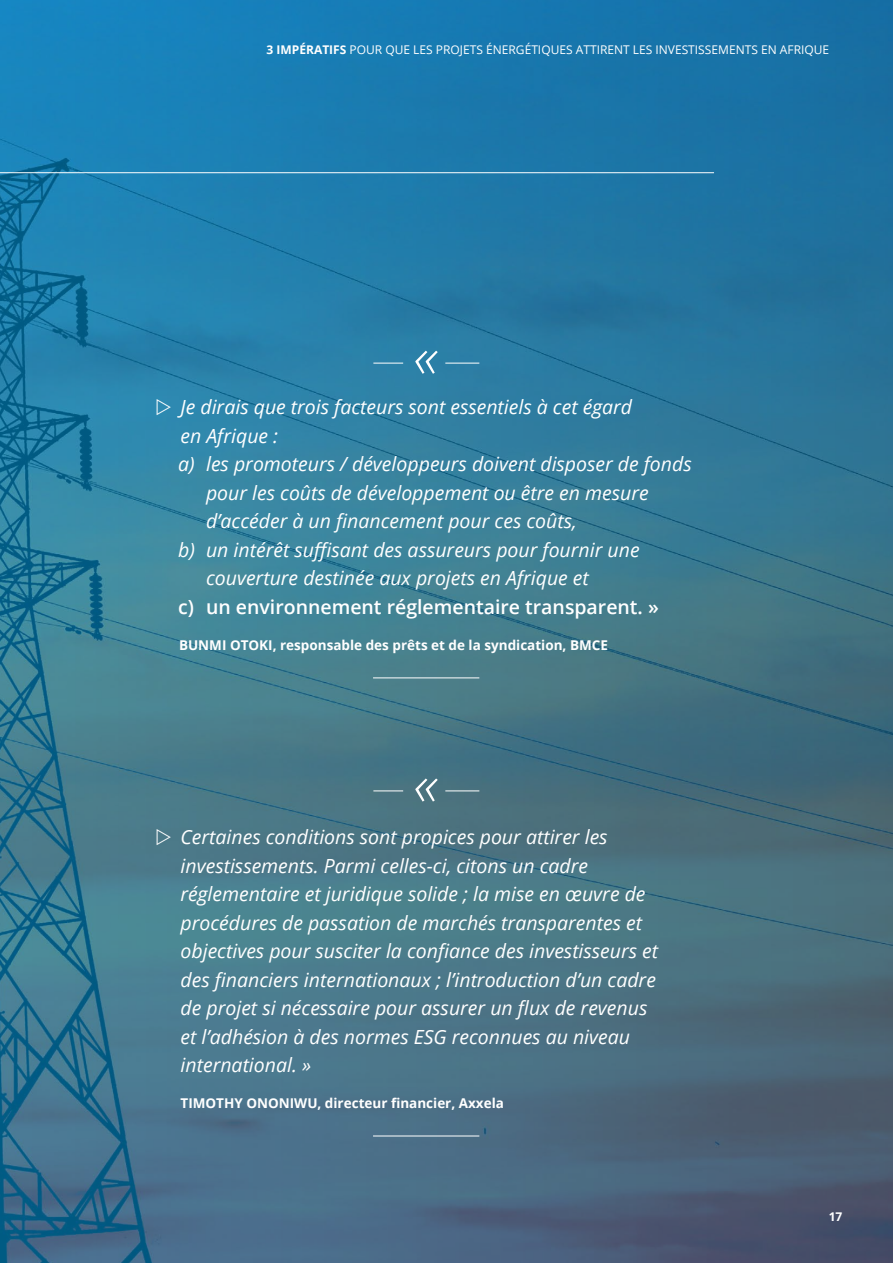
<style>
.page{position:relative;width:893px;height:1263px;background:#fff}
.page>*{position:absolute;margin:0;border:0;box-sizing:border-box;transform-origin:0 0}
.t1{font:italic 19.5px/28.5px "Open Sans";color:#fff}
.t2{font:600 19.5px "Open Sans";color:#fff}
.t3{font:700 13.5px "Open Sans";color:#fff}
.t4{font:12px "Open Sans";color:#fff}
.t5{font:700 12px "Open Sans";color:#fff}
.s1{font-weight:700}
</style>
<div class="page">
<img style="left:0;top:0;width:893px;height:1263px">
<hr style="left:0;top:172px;width:714px;height:1px;background:#fff">
<hr style="left:373px;top:678px;width:106px;height:1px;background:#fff">
<hr style="left:373px;top:1136px;width:106px;height:1px;background:#fff">
<hr style="left:373px;top:363px;width:30px;height:1px;background:#fff">
<svg style="left:415px;top:351px;width:23px;height:23px"></svg>
<hr style="left:445px;top:363px;width:34px;height:1px;background:#fff">
<hr style="left:373px;top:791px;width:30px;height:1px;background:#fff">
<svg style="left:415px;top:778px;width:23px;height:23px"></svg>
<hr style="left:445px;top:791px;width:34px;height:1px;background:#fff">
<svg style="left:157px;top:829px;width:35px;height:16px"></svg>
<svg style="left:157px;top:399px;width:35px;height:16px"></svg>
<p class="t4" style="left:267px;top:41px;width:564px"><span class="s1">3 IMPÉRATIFS</span> POUR QUE LES PROJETS ÉNERGÉTIQUES ATTIRENT LES INVESTISSEMENTS EN AFRIQUE</p>
<p class="t1" style="left:181px;top:392px;width:453px">Je dirais que trois facteurs sont essentiels à cet égard</p>
<p class="t1" style="left:181px;top:421px;width:99px">en Afrique :</p>
<p class="t1" style="left:178px;top:449px;width:515px">a) les promoteurs / développeurs doivent disposer de fonds</p>
<p class="t1" style="left:206px;top:478px;width:444px">pour les coûts de développement ou être en mesure</p>
<p class="t1" style="left:206px;top:506px;width:372px">d’accéder à un financement pour ces coûts,</p>
<p class="t1" style="left:178px;top:535px;width:463px">b) un intérêt suffisant des assureurs pour fournir une</p>
<p class="t1" style="left:206px;top:563px;width:384px">couverture destinée aux projets en Afrique et</p>
<p class="t2" style="left:178px;top:593px;width:482px">c) un environnement réglementaire transparent. »</p>
<p class="t3" style="left:179px;top:635px;width:430px">BUNMI OTOKI, responsable des prêts et de la syndication, BMCE</p>
<p class="t1" style="left:181px;top:822px;width:479px">Certaines conditions sont propices pour attirer les investissements. Parmi celles-ci, citons un cadre réglementaire et juridique solide ; la mise en œuvre de procédures de passation de marchés transparentes et objectives pour susciter la confiance des investisseurs et des financiers internationaux ; l’introduction d’un cadre de projet si nécessaire pour assurer un flux de revenus et l’adhésion à des normes ESG reconnues au niveau international. »</p>
<p class="t3" style="left:181px;top:1094px;width:325px">TIMOTHY ONONIWU, directeur financier, Axxela</p>
<p class="t5" style="left:829px;top:1208px;width:15px">17</p>
</div>
